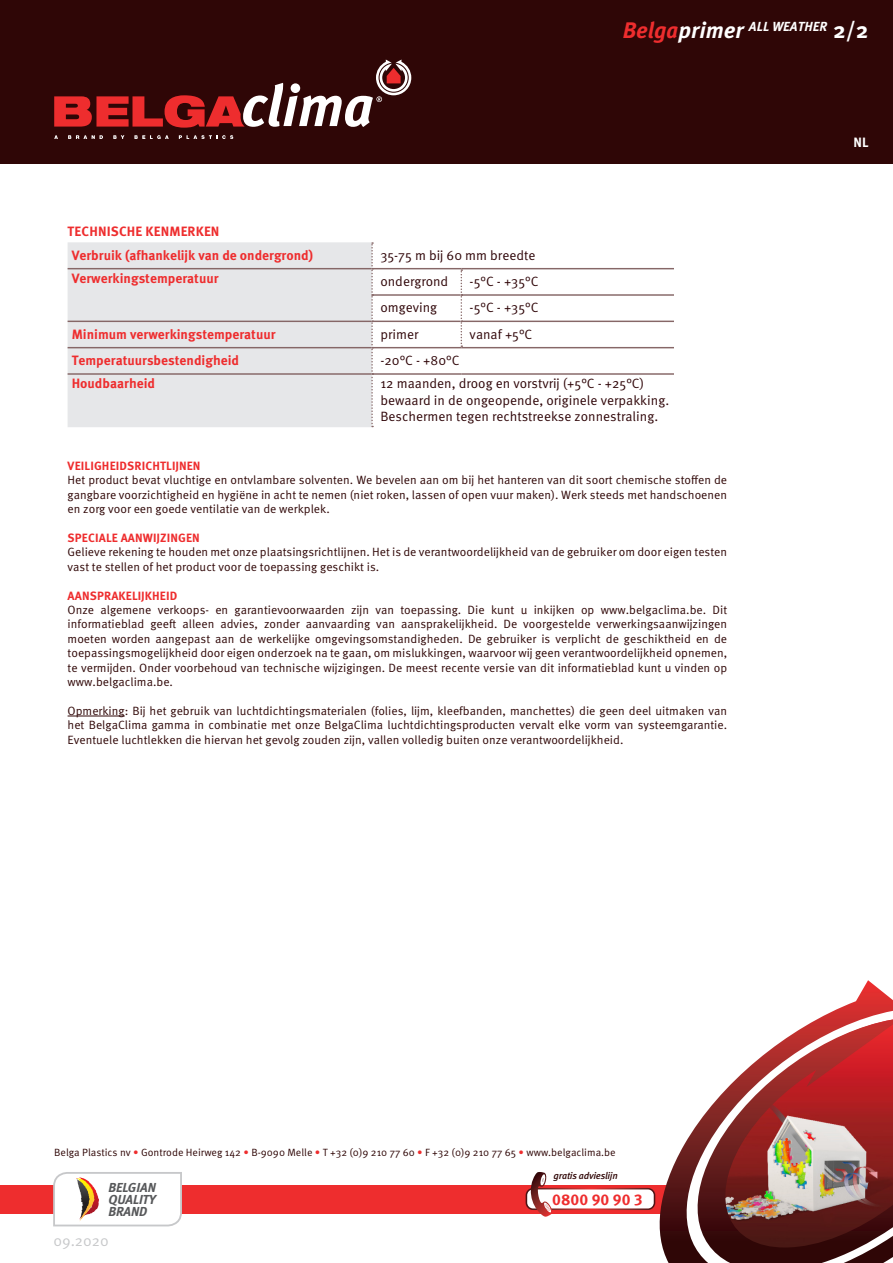
<style>
.page{position:relative;width:893px;height:1263px;background:#fff}
.page>*{position:absolute;margin:0;border:0;box-sizing:border-box;transform-origin:0 0}
.t1{font:700 15.6px "Meta Pro";color:#ee2d2e}
.t2{font:15px "Meta Pro";letter-spacing:-.005em;color:#c7c8ca}
.t3{font:13.5px/16.2px "Meta Pro";color:#2f0508}
.t4{font:700 13.5px "Meta Pro";color:#ee2d2e}
.t5{font:700 13.5px "Meta Pro";color:#fff}
.t6{font:italic 700 13.05px "Meta Pro";letter-spacing:.01em;color:#fff}
.t7{font:italic 700 13.05px/12px "Meta";color:#57585a;text-align:justify}
.t8{font:12px/14.4px "Meta Pro";color:#2f0606;text-align:justify}
.t9{font:700 12px "Meta Pro";letter-spacing:.01em;color:#ee2d2e}
.t10{font:10.5px "Meta Pro";color:#2f0606}
.t11{font:italic 500 9.75px "Meta Pro";letter-spacing:-.02em;color:#2f0606}
.s1{font-size:22.5px;color:#ee2d2e}
.s2{font-size:22.5px}
.s3{font-style:normal;font-size:22.5px}
.s4{color:#ee2d2e}
</style>
<div class="page">
<div style="left:0;top:0;width:893px;height:164px;background:#2f0606"></div>
<div style="left:0;top:1185px;width:677px;height:28px;background:#ee2d2e"></div>
<svg style="left:653px;top:980px;width:240px;height:283px"></svg>
<hr style="left:68px;top:716px;width:57px;height:1px;background:#2f0606">
<div style="left:68px;top:242px;width:303px;height:185px;background:#e6e7e9"></div>
<hr style="left:68px;top:268px;width:303px;height:1px;background:#866767">
<hr style="left:373px;top:268px;width:88px;height:1px;background:#866767">
<hr style="left:461px;top:268px;width:213px;height:1px;background:#866767">
<hr style="left:373px;top:294px;width:88px;height:2px;background:#866767">
<hr style="left:462px;top:294px;width:212px;height:2px;background:#866767">
<hr style="left:68px;top:321px;width:303px;height:1px;background:#866767">
<hr style="left:373px;top:321px;width:88px;height:1px;background:#866767">
<hr style="left:462px;top:321px;width:212px;height:1px;background:#866767">
<hr style="left:68px;top:347px;width:303px;height:1px;background:#866767">
<hr style="left:373px;top:347px;width:88px;height:1px;background:#866767">
<hr style="left:461px;top:347px;width:213px;height:1px;background:#866767">
<hr style="left:68px;top:373px;width:303px;height:2px;background:#866767">
<hr style="left:373px;top:373px;width:88px;height:2px;background:#866767">
<hr style="left:461px;top:373px;width:213px;height:2px;background:#866767">
<svg style="left:461px;top:269px;width:1px;height:78px"></svg>
<svg style="left:371px;top:242px;width:2px;height:185px"></svg>
<div style="left:526px;top:1189px;width:128px;height:20px;background:#fff;border-radius:7px"></div>
<div style="left:526px;top:1188px;width:129px;height:22px;border:2px solid #fff;border-radius:7px"></div>
<svg style="left:527px;top:1172px;width:28px;height:45px"></svg>
<svg style="left:52px;top:1172px;width:131px;height:55px"></svg>
<svg style="left:54px;top:60px;width:357px;height:68px"></svg>
<svg style="left:54px;top:135px;width:4px;height:4px"></svg>
<svg style="left:68px;top:135px;width:35px;height:4px"></svg>
<svg style="left:113px;top:135px;width:11px;height:4px"></svg>
<svg style="left:134px;top:135px;width:35px;height:4px"></svg>
<svg style="left:179px;top:135px;width:54px;height:4px"></svg>
<p class="t6" style="left:623px;top:18px;width:247px"><span class="s1">Belga</span><span class="s2">primer</span> ALL WEATHER <span class="s3">2/2</span></p>
<p class="t4" style="left:68px;top:223px;width:153px">TECHNISCHE KENMERKEN</p>
<p class="t4" style="left:72px;top:246px;width:243px">Verbruik (afhankelijk van de ondergrond)</p>
<p class="t3" style="left:380px;top:247px;width:157px">35-75 m bij 60 mm breedte</p>
<p class="t4" style="left:72px;top:270px;width:148px">Verwerkingstemperatuur</p>
<p class="t3" style="left:380px;top:273px;width:69px">ondergrond</p>
<p class="t3" style="left:470px;top:273px;width:70px">-5°C - +35°C</p>
<p class="t3" style="left:380px;top:300px;width:58px">omgeving</p>
<p class="t3" style="left:470px;top:300px;width:70px">-5°C - +35°C</p>
<p class="t4" style="left:72px;top:325px;width:205px">Minimum verwerkingstemperatuur</p>
<p class="t3" style="left:380px;top:326px;width:40px">primer</p>
<p class="t3" style="left:470px;top:326px;width:64px">vanaf +5°C</p>
<p class="t4" style="left:72px;top:352px;width:169px">Temperatuursbestendigheid</p>
<p class="t3" style="left:380px;top:352px;width:81px">-20°C - +80°C</p>
<p class="t4" style="left:72px;top:375px;width:85px">Houdbaarheid</p>
<p class="t3" style="left:380px;top:376px;width:290px">12 maanden, droog en vorstvrij (+5°C - +25°C) bewaard in de ongeopende, originele verpakking.</p>
<p class="t3" style="left:380px;top:408px;width:279px">Beschermen tegen rechtstreekse zonnestraling.</p>
<p class="t9" style="left:68px;top:458px;width:134px">VEILIGHEIDSRICHTLIJNEN</p>
<p class="t8" style="left:68px;top:473px;width:661px">Het product bevat vluchtige en ontvlambare solventen. We bevelen aan om bij het hanteren van dit soort chemische stoffen de gangbare voorzichtigheid en hygiëne in acht te nemen (niet roken, lassen of open vuur maken). Werk steeds met handschoenen en zorg voor een goede ventilatie van de werkplek.</p>
<p class="t9" style="left:68px;top:530px;width:134px">SPECIALE AANWIJZINGEN</p>
<p class="t8" style="left:68px;top:545px;width:661px">Gelieve rekening te houden met onze plaatsingsrichtlijnen. Het is de verantwoordelijkheid van de gebruiker om door eigen testen vast te stellen of het product voor de toepassing geschikt is.</p>
<p class="t9" style="left:68px;top:588px;width:111px">AANSPRAKELIJKHEID</p>
<p class="t8" style="left:68px;top:603px;width:661px">Onze algemene verkoops- en garantievoorwaarden zijn van toepassing. Die kunt u inkijken op www.belgaclima.be. Dit informatieblad geeft alleen advies, zonder aanvaarding van aansprakelijkheid. De voorgestelde verwerkingsaanwijzingen moeten worden aangepast aan de werkelijke omgevingsomstandigheden. De gebruiker is verplicht de geschiktheid en de toepassingsmogelijkheid door eigen onderzoek na te gaan, om mislukkingen, waarvoor wij geen verantwoordelijkheid opnemen, te vermijden. Onder voorbehoud van technische wijzigingen. De meest recente versie van dit informatieblad kunt u vinden op www.belgaclima.be.</p>
<p class="t8" style="left:68px;top:704px;width:661px">Opmerking: Bij het gebruik van luchtdichtingsmaterialen (folies, lijm, kleefbanden, manchettes) die geen deel uitmaken van het BelgaClima gamma in combinatie met onze BelgaClima luchtdichtingsproducten vervalt elke vorm van systeemgarantie.<br>Eventuele luchtlekken die hiervan het gevolg zouden zijn, vallen volledig buiten onze verantwoordelijkheid.</p>
<p class="t5" style="left:854px;top:134px;width:16px">NL</p>
<p class="t10" style="left:54px;top:1146px;width:563px">Belga Plastics nv <span class="s4">•</span> Gontrode Heirweg 142 <span class="s4">•</span> B-9090 Melle <span class="s4">•</span> T +32 (0)9 210 77 60 <span class="s4">•</span> F +32 (0)9 210 77 65 <span class="s4">•</span> www.belgaclima.be</p>
<p class="t7" style="left:108px;top:1181px;width:49px">BELGIAN QUALITY BRAND</p>
<p class="t2" style="left:54px;top:1231px;width:57px">09.2020</p>
<p class="t11" style="left:554px;top:1170px;width:66px">gratis advieslijn</p>
<p class="t1" style="left:552px;top:1189px;width:92px">0800 90 90 3</p>
</div>
